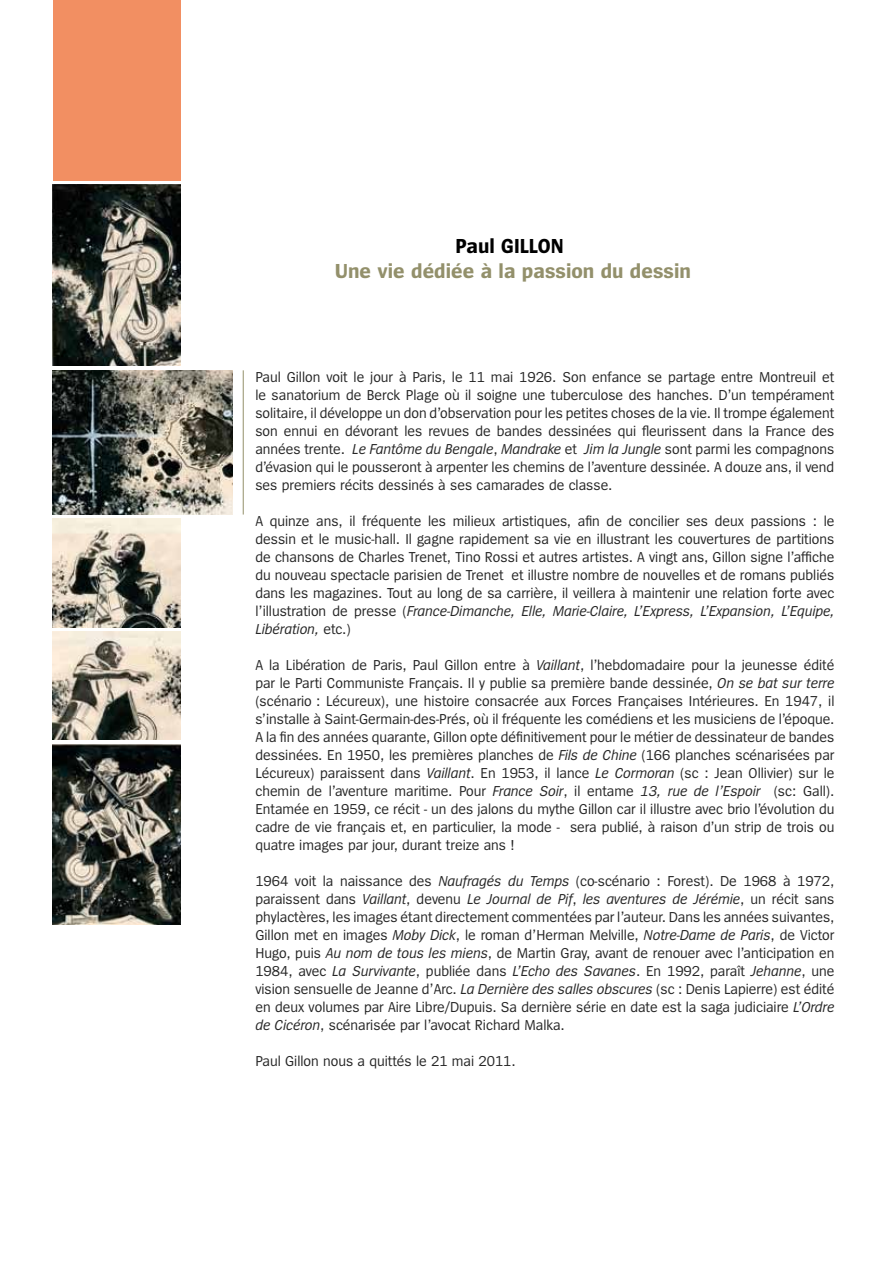
<style>
.page{position:relative;width:893px;height:1263px;background:#fff}
.page>*{position:absolute;margin:0;border:0;box-sizing:border-box;transform-origin:0 0}
.t1{font:700 21.15px "Spiegel";color:#93906b}
.t2{font:700 21.15px "Spiegel";color:#000}
.t3{font:15px/18px "Spiegel";color:#262626;text-align:justify;scale:.95 1}
.s1{font-style:italic}
</style>
<div class="page">
<hr style="left:243px;top:370px;width:1px;height:144px;background:#93906b">
<img style="left:53px;top:185px;width:127px;height:181px">
<div style="left:53px;top:0;width:127px;height:181px;background:#f28f62"></div>
<img style="left:53px;top:519px;width:127px;height:108px">
<img style="left:53px;top:370px;width:180px;height:145px">
<img style="left:53px;top:631px;width:127px;height:109px">
<img style="left:53px;top:744px;width:127px;height:181px">
<h1 class="t2" style="left:456px;top:235px;width:110px">Paul GILLON</h1>
<h1 class="t1" style="left:335px;top:260px;width:358px">Une vie dédiée à la passion du dessin</h1>
<p class="t3" style="left:255px;top:368px;width:611px">Paul Gillon voit le jour à Paris, le 11 mai 1926. Son enfance se partage entre Montreuil et le sanatorium de Berck Plage où il soigne une tuberculose des hanches. D’un tempérament solitaire, il développe un don d’observation pour les petites choses de la vie. Il trompe également son ennui en dévorant les revues de bandes dessinées qui fleurissent dans la France des années trente. <span class="s1">Le Fantôme du Bengale</span>, <span class="s1">Mandrake</span> et <span class="s1">Jim la Jungle</span> sont parmi les compagnons d’évasion qui le pousseront à arpenter les chemins de l’aventure dessinée. A douze ans, il vend ses premiers récits dessinés à ses camarades de classe.</p>
<p class="t3" style="left:255px;top:512px;width:611px">A quinze ans, il fréquente les milieux artistiques, afin de concilier ses deux passions : le dessin et le music-hall. Il gagne rapidement sa vie en illustrant les couvertures de partitions de chansons de Charles Trenet, Tino Rossi et autres artistes. A vingt ans, Gillon signe l’affiche du nouveau spectacle parisien de Trenet et illustre nombre de nouvelles et de romans publiés dans les magazines. Tout au long de sa carrière, il veillera à maintenir une relation forte avec l’illustration de presse (<span class="s1">France-Dimanche, Elle, Marie-Claire, L’Express, L’Expansion, L’Equipe, Libération,</span> etc.)</p>
<p class="t3" style="left:255px;top:656px;width:611px">A la Libération de Paris, Paul Gillon entre à <span class="s1">Vaillant</span>, l’hebdomadaire pour la jeunesse édité par le Parti Communiste Français. Il y publie sa première bande dessinée, <span class="s1">On se bat sur terre </span>(scénario : Lécureux), une histoire consacrée aux Forces Françaises Intérieures. En 1947, il s’installe à Saint-Germain-des-Prés, où il fréquente les comédiens et les musiciens de l’époque.<br>A la fin des années quarante, Gillon opte définitivement pour le métier de dessinateur de bandes dessinées. En 1950, les premières planches de <span class="s1">Fils de Chine</span> (166 planches scénarisées par Lécureux) paraissent dans <span class="s1">Vaillant</span>. En 1953, il lance <span class="s1">Le Cormoran</span> (sc : Jean Ollivier) sur le chemin de l’aventure maritime. Pour <span class="s1">France Soir</span>, il entame <span class="s1">13, rue de l’Espoir</span> (sc: Gall).<br>Entamée en 1959, ce récit - un des jalons du mythe Gillon car il illustre avec brio l’évolution du cadre de vie français et, en particulier, la mode - sera publié, à raison d’un strip de trois ou quatre images par jour, durant treize ans !</p>
<p class="t3" style="left:255px;top:872px;width:611px">1964 voit la naissance des <span class="s1">Naufragés du Temps</span> (co-scénario : Forest). De 1968 à 1972, paraissent dans <span class="s1">Vaillant</span>, devenu <span class="s1">Le Journal de Pif</span>, <span class="s1">les aventures de Jérémie</span>, un récit sans phylactères, les images étant directement commentées par l’auteur. Dans les années suivantes, Gillon met en images <span class="s1">Moby Dick</span>, le roman d’Herman Melville, <span class="s1">Notre-Dame de Paris</span>, de Victor Hugo, puis <span class="s1">Au nom de tous les miens</span>, de Martin Gray, avant de renouer avec l’anticipation en 1984, avec <span class="s1">La Survivante</span>, publiée dans <span class="s1">L’Echo des Savanes</span>. En 1992, paraît <span class="s1">Jehanne</span>, une vision sensuelle de Jeanne d’Arc. <span class="s1">La Dernière des salles obscures</span> (sc : Denis Lapierre) est édité en deux volumes par Aire Libre/Dupuis. Sa dernière série en date est la saga judiciaire <span class="s1">L’Ordre de Cicéron</span>, scénarisée par l’avocat Richard Malka.</p>
<p class="t3" style="left:255px;top:1052px;width:276px">Paul Gillon nous a quittés le 21 mai 2011.</p>
</div>
